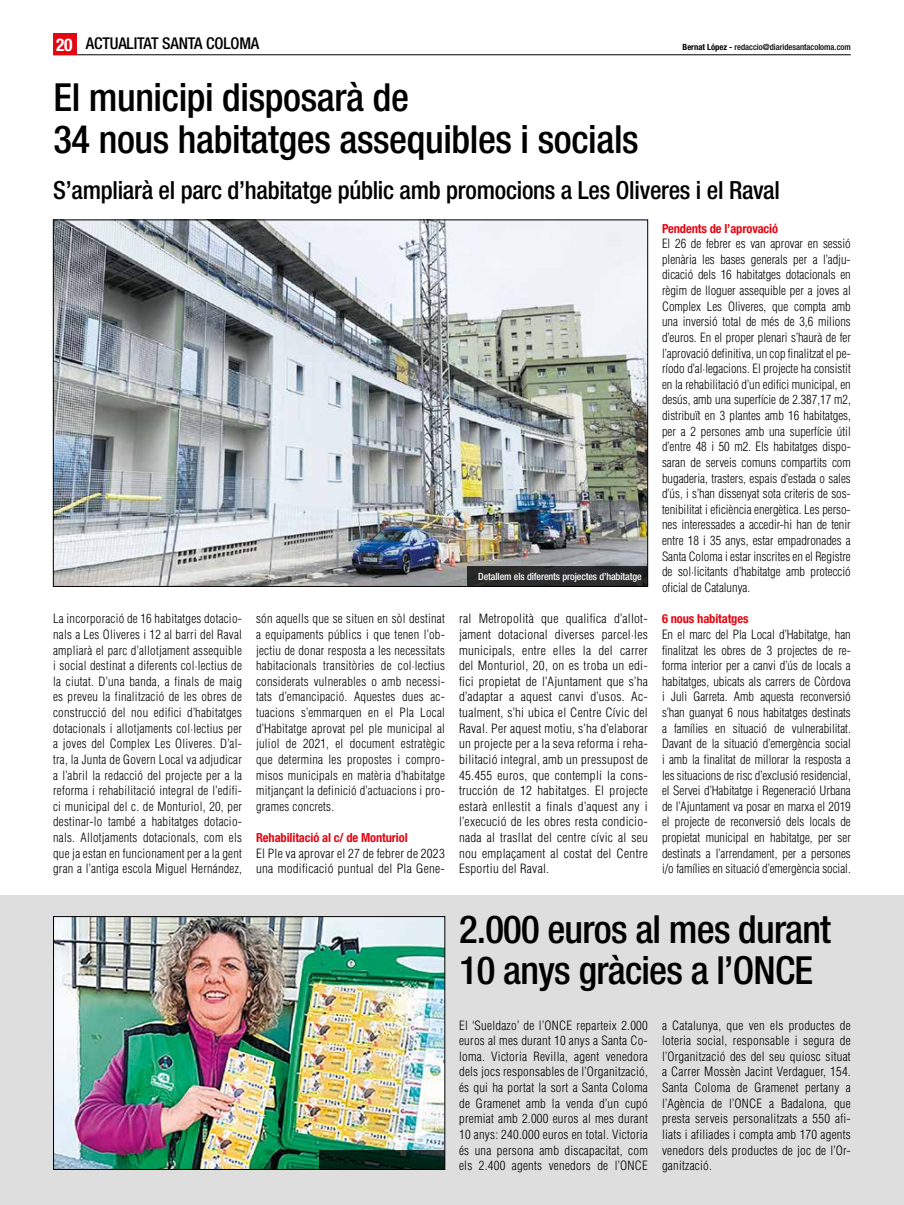
<style>
.page{position:relative;width:904px;height:1205px;background:#fff}
.page>*{position:absolute;margin:0;border:0;box-sizing:border-box;transform-origin:0 0}
.t1{font:500 condensed 38.75px/41.2px "Helvetica Neue";letter-spacing:-.01em;color:#000}
.t2{font:500 condensed 25px "Helvetica Neue";letter-spacing:-.01em;color:#000}
.t3{font:500 condensed 16.25px "Helvetica Neue";letter-spacing:-.01em;color:#000}
.t4{font:300 condensed 12.5px/15.6px "Helvetica";letter-spacing:.02em;color:#000;text-align:justify}
.t5{font:300 condensed 12.5px/15.6px "Helvetica";letter-spacing:.02em;color:#000;scale:1.05 1}
.t6{font:700 condensed 12.5px "Helvetica Neue";letter-spacing:-.01em;color:#e30613}
.t7{font:500 condensed 10px "Helvetica Neue";letter-spacing:-.01em;color:#fff}
.t8{font:500 condensed 8.62px "Helvetica Neue";color:#000}
.s1{font-weight:700;font-size:17.5px;color:#fff}
.s2{font-weight:700}
</style>
<div class="page">
<div style="left:0;top:895px;width:904px;height:310px;background:#dedede"></div>
<img style="left:55px;top:222px;width:591px;height:362px">
<div style="left:467px;top:566px;width:181px;height:20px;background:#2b2b2c"></div>
<img style="left:55px;top:918px;width:388px;height:249px">
<div style="left:53px;top:916px;width:392px;height:253px;border:1px solid #000"></div>
<svg style="left:319px;top:1150px;width:125px;height:19px;fill:#012416"></svg>
<hr style="left:53px;top:54px;width:797px;height:1px;background:#000">
<div style="left:53px;top:34px;width:24px;height:21px;background:#e30613"></div>
<h3 class="t3" style="left:56px;top:34px;width:205px"><span class="s1">20</span> ACTUALITAT SANTA COLOMA</h3>
<p class="t8" style="left:682px;top:41px;width:170px"><span class="s2">Bernat López -</span> redaccio@diaridesantacoloma.com</p>
<h1 class="t1" style="left:53px;top:76px;width:587px">El municipi disposarà de<br>34 nous habitatges assequibles i socials</h1>
<h2 class="t2" style="left:53px;top:175px;width:728px">S’ampliarà el parc d’habitatge públic amb promocions a Les Oliveres i el Raval</h2>
<p class="t4" style="left:53px;top:611px;width:190px">La incorporació de 16 habitatges dotacio&shy;nals a Les Oliveres i 12 al barri del Raval ampliarà el parc d’allotjament assequible i social destinat a diferents col·lectius de la ciutat. D’una banda, a finals de maig es preveu la finalització de les obres de construcció del nou edifici d’habitatges dotacionals i allotjaments col·lectius per a joves del Complex Les Oliveres. D’al&shy;tra, la Junta de Govern Local va adjudicar a l’abril la redacció del projecte per a la reforma i rehabilitació integral de l’edifi&shy;ci municipal del c. de Monturiol, 20, per destinar-lo també a habitatges dotacio&shy;nals. Allotjaments dotacionals, com els que ja estan en funcionament per a la gent gran a l’antiga escola Miguel Hernández,</p>
<p class="t4" style="left:256px;top:611px;width:190px">són aquells que se situen en sòl destinat a equipaments públics i que tenen l’ob&shy;jectiu de donar resposta a les necessitats habitacionals transitòries de col·lectius considerats vulnerables o amb necessi&shy;tats d’emancipació. Aquestes dues ac&shy;tuacions s’emmarquen en el Pla Local d’Habitatge aprovat pel ple municipal al juliol de 2021, el document estratègic que determina les propostes i compro&shy;misos municipals en matèria d’habitatge mitjançant la definició d’actuacions i pro&shy;grames concrets.</p>
<p class="t6" style="left:256px;top:830px;width:153px">Rehabilitació al c/ de Monturiol</p>
<p class="t5" style="left:256px;top:845px;width:181px">El Ple va aprovar el 27 de febrer de 2023 una modificació puntual del Pla Gene-</p>
<p class="t6" style="left:662px;top:220px;width:117px">Pendents de l’aprovació</p>
<p class="t4" style="left:662px;top:236px;width:190px">El 26 de febrer es van aprovar en sessió plenària les bases generals per a l’adju&shy;dicació dels 16 habitatges dotacionals en règim de lloguer assequible per a joves al Complex Les Oliveres, que compta amb una inversió total de més de 3,6 milions d’euros. En el proper plenari s’haurà de fer l’aprovació definitiva, un cop finalitzat el pe&shy;ríodo d’al·legacions. El projecte ha consistit en la rehabilitació d’un edifici municipal, en desús, amb una superfície de 2.387,17 m2, distribuït en 3 plantes amb 16 habitatges, per a 2 persones amb una superfície útil d’entre 48 i 50 m2. Els habitatges dispo&shy;saran de serveis comuns compartits com bugaderia, trasters, espais d’estada o sales d’ús, i s’han dissenyat sota criteris de sos&shy;tenibilitat i eficiència energètica. Les perso&shy;nes interessades a accedir-hi han de tenir entre 18 i 35 anys, estar empadronades a Santa Coloma i estar inscrites en el Registre de sol·licitants d’habitatge amb protecció oficial de Catalunya.</p>
<p class="t6" style="left:662px;top:611px;width:88px">6 nous habitatges</p>
<p class="t4" style="left:662px;top:626px;width:190px">En el marc del Pla Local d’Habitatge, han finalitzat les obres de 3 projectes de re&shy;forma interior per a canvi d’ús de locals a habitatges, ubicats als carrers de Còrdova i Juli Garreta. Amb aquesta reconversió s’han guanyat 6 nous habitatges destinats a famílies en situació de vulnerabilitat.<br>Davant de la situació d’emergència social i amb la finalitat de millorar la resposta a les situacions de risc d’exclusió residencial, el Servei d’Habitatge i Regeneració Urbana de l’Ajuntament va posar en marxa el 2019 el projecte de reconversió dels locals de propietat municipal en habitatge, per ser destinats a l’arrendament, per a persones i/o famílies en situació d’emergència social.</p>
<h1 class="t1" style="left:459px;top:908px;width:373px">2.000 euros al mes durant<br>10 anys gràcies a l’ONCE</h1>
<p class="t4" style="left:459px;top:1017px;width:190px">El ‘Sueldazo’ de l’ONCE reparteix 2.000 euros al mes durant 10 anys a Santa Co&shy;loma. Victoria Revilla, agent venedora dels jocs responsables de l’Organització, és qui ha portat la sort a Santa Coloma de Gramenet amb la venda d’un cupó premiat amb 2.000 euros al mes durant 10 anys: 240.000 euros en total. Victoria és una persona amb discapacitat, com els 2.400 agents venedors de l’ONCE</p>
<p class="t4" style="left:662px;top:1017px;width:190px">a Catalunya, que ven els productes de loteria social, responsable i segura de l’Organització des del seu quiosc situat a Carrer Mossèn Jacint Verdaguer, 154.<br>Santa Coloma de Gramenet pertany a l’Agència de l’ONCE a Badalona, que presta serveis personalitzats a 550 afi&shy;liats i afiliades i compta amb 170 agents venedors dels productes de joc de l’Or&shy;ganització.</p>
<p class="t7" style="left:478px;top:571px;width:165px">Detallem els diferents projectes d’habitatge</p>
<p class="t5" style="left:459px;top:611px;width:181px;text-align:justify">ral Metropolità que qualifica d’allot&shy;jament dotacional diverses parcel·les municipals, entre elles la del carrer del Monturiol, 20, on es troba un edi&shy;fici propietat de l’Ajuntament que s’ha d’adaptar a aquest canvi d’usos. Ac&shy;tualment, s’hi ubica el Centre Cívic del Raval. Per aquest motiu, s’ha d’elaborar un projecte per a la seva reforma i reha&shy;bilitació integral, amb un pressupost de 45.455 euros, que contempli la cons&shy;trucción de 12 habitatges. El projecte estarà enllestit a finals d’aquest any i l’execució de les obres resta condicio&shy;nada al trasllat del centre cívic al seu nou emplaçament al costat del Centre Esportiu del Raval.</p>
</div>
